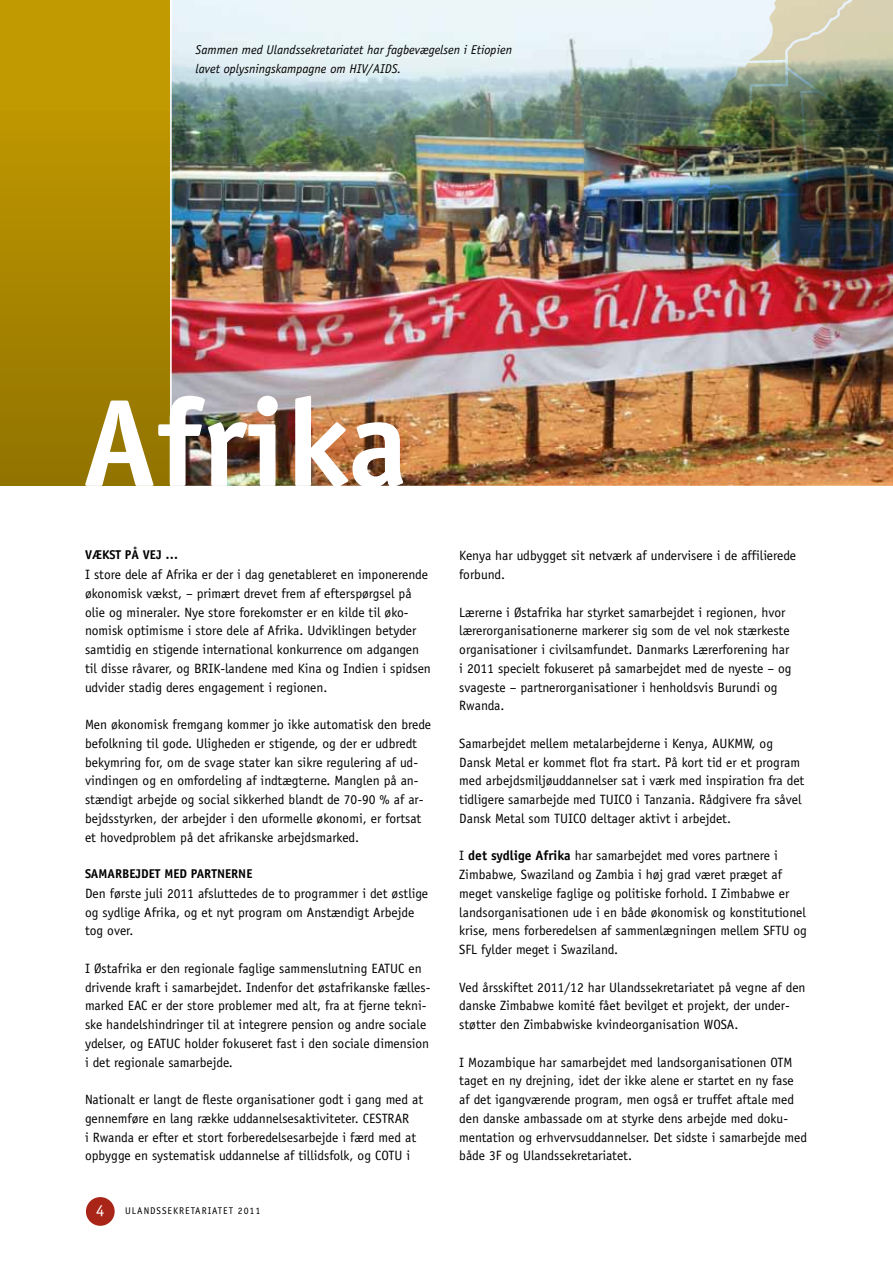
<style>
.page{position:relative;width:893px;height:1263px;background:#fff}
.page>*{position:absolute;margin:0;border:0;box-sizing:border-box;transform-origin:0 0}
.t1{font:700 124.65px "Officina Sans";color:#fff}
.t2{font:16.5px "Officina Sans";color:#fff}
.t3{font:13.5px/18.8px "Officina Sans";color:#000}
.t4{font:italic 12.75px/18.8px "Officina Sans";color:#000}
.t5{font:700 12.75px "Officina Sans";color:#000}
.t6{font:9.75px "Officina Sans";letter-spacing:.1em;color:#000}
.s1{font-weight:700}
</style>
<div class="page">
<div style="left:0;top:0;width:893px;height:485px;background:#c19900"></div>
<div style="left:0;top:111px;width:893px;height:374px;background:linear-gradient(to bottom,#be9700,#917300)"></div>
<img style="left:170px;top:0;width:723px;height:487px">
<img style="left:696px;top:0;width:197px;height:359px">
<div style="left:86px;top:1197px;width:29px;height:29px;background:#a92518;border-radius:50%"></div>
<p class="t4" style="left:196px;top:41px;width:318px">Sammen med Ulandssekretariatet har fagbevægelsen i Etiopien lavet oplysningskampagne om HIV/AIDS.</p>
<h1 class="t1" style="left:82px;top:366px;width:327px">Afrika</h1>
<p class="t5" style="left:85px;top:546px;width:95px">VÆKST PÅ VEJ …</p>
<p class="t3" style="left:85px;top:565px;width:347px">I store dele af Afrika er der i dag genetableret en imponerende økonomisk฀vækst,฀–฀primært฀drevet฀frem฀af฀efterspørgsel฀på฀ olie og mineraler. Nye store forekomster er en kilde til øko&shy;nomisk optimisme i store dele af Afrika. Udviklingen betyder samtidig en stigende international konkurrence om adgangen til disse råvarer, og BRIK-landene med Kina og Indien i spidsen udvider stadig deres engagement i regionen.</p>
<p class="t3" style="left:85px;top:715px;width:348px">Men økonomisk fremgang kommer jo ikke automatisk den brede befolkning til gode. Uligheden er stigende, og der er udbredt bekymring for, om de svage stater kan sikre regulering af ud&shy;vindingen og en omfordeling af indtægterne. Manglen på an&shy;stændigt arbejde og social sikkerhed blandt de 70-90 % af ar&shy;bejdsstyrken, der arbejder i den uformelle økonomi, er fortsat et hovedproblem på det afrikanske arbejdsmarked.</p>
<p class="t5" style="left:85px;top:865px;width:169px">SAMARBEJDET MED PARTNERNE</p>
<p class="t3" style="left:85px;top:884px;width:345px">Den første juli 2011 afsluttedes de to programmer i det østlige og sydlige Afrika, og et nyt program om Anstændigt Arbejde tog over.</p>
<p class="t3" style="left:85px;top:959px;width:347px">I Østafrika er den regionale faglige sammenslutning EATUC en drivende kraft i samarbejdet. Indenfor det østafrikanske fælles&shy;marked EAC er der store problemer med alt, fra at fjerne tekni&shy;ske handelshindringer til at integrere pension og andre sociale ydelser, og EATUC holder fokuseret fast i den sociale dimension i det regionale samarbejde.</p>
<p class="t3" style="left:85px;top:1090px;width:340px">Nationalt er langt de fleste organisationer godt i gang med at gennemføre en lang række uddannelsesaktiviteter. CESTRAR<br>i Rwanda er efter et stort forberedelsesarbejde i færd med at opbygge en systematisk uddannelse af tillidsfolk, og COTU i</p>
<p class="t2" style="left:96px;top:1201px;width:10px">4</p>
<p class="t6" style="left:125px;top:1205px;width:137px">ULANDSSEKRETARIATET 2011</p>
<p class="t3" style="left:459px;top:546px;width:338px">Kenya har udbygget sit netværk af undervisere i de affilierede forbund.</p>
<p class="t3" style="left:459px;top:603px;width:338px">Lærerne i Østafrika har styrket samarbejdet i regionen, hvor lærerorganisationerne markerer sig som de vel nok stærkeste organisationer i civilsamfundet. Danmarks Lærerforening har i฀2011฀specielt฀fokuseret฀på฀samarbejdet฀med฀de฀nyeste฀–฀og฀ svageste฀–฀partnerorganisationer฀i฀henholdsvis฀Burundi฀og฀ Rwanda.</p>
<p class="t3" style="left:459px;top:734px;width:347px">Samarbejdet mellem metalarbejderne i Kenya, AUKMW, og Dansk Metal er kommet flot fra start. På kort tid er et program med arbejdsmiljøuddannelser sat i værk med inspiration fra det tidligere samarbejde med TUICO i Tanzania. Rådgivere fra såvel Dansk Metal som TUICO deltager aktivt i arbejdet.</p>
<p class="t3" style="left:459px;top:846px;width:349px">I <span class="s1">det sydlige Afrika</span> har samarbejdet med vores partnere i Zimbabwe, Swaziland og Zambia i høj grad været præget af meget vanskelige faglige og politiske forhold. I Zimbabwe er landsorganisationen ude i en både økonomisk og konstitutionel krise, mens forberedelsen af sammenlægningen mellem SFTU og SFL fylder meget i Swaziland.</p>
<p class="t3" style="left:459px;top:978px;width:348px">Ved årsskiftet 2011/12 har Ulandssekretariatet på vegne af den danske Zimbabwe komité fået bevilget et projekt, der under&shy;støtter den Zimbabwiske kvindeorganisation WOSA.</p>
<p class="t3" style="left:459px;top:1053px;width:349px">I Mozambique har samarbejdet med landsorganisationen OTM taget en ny drejning, idet der ikke alene er startet en ny fase af det igangværende program, men også er truffet aftale med den danske ambassade om at styrke dens arbejde med doku&shy;mentation og erhvervsuddannelser. Det sidste i samarbejde med både 3F og Ulandssekretariatet.</p>
</div>
